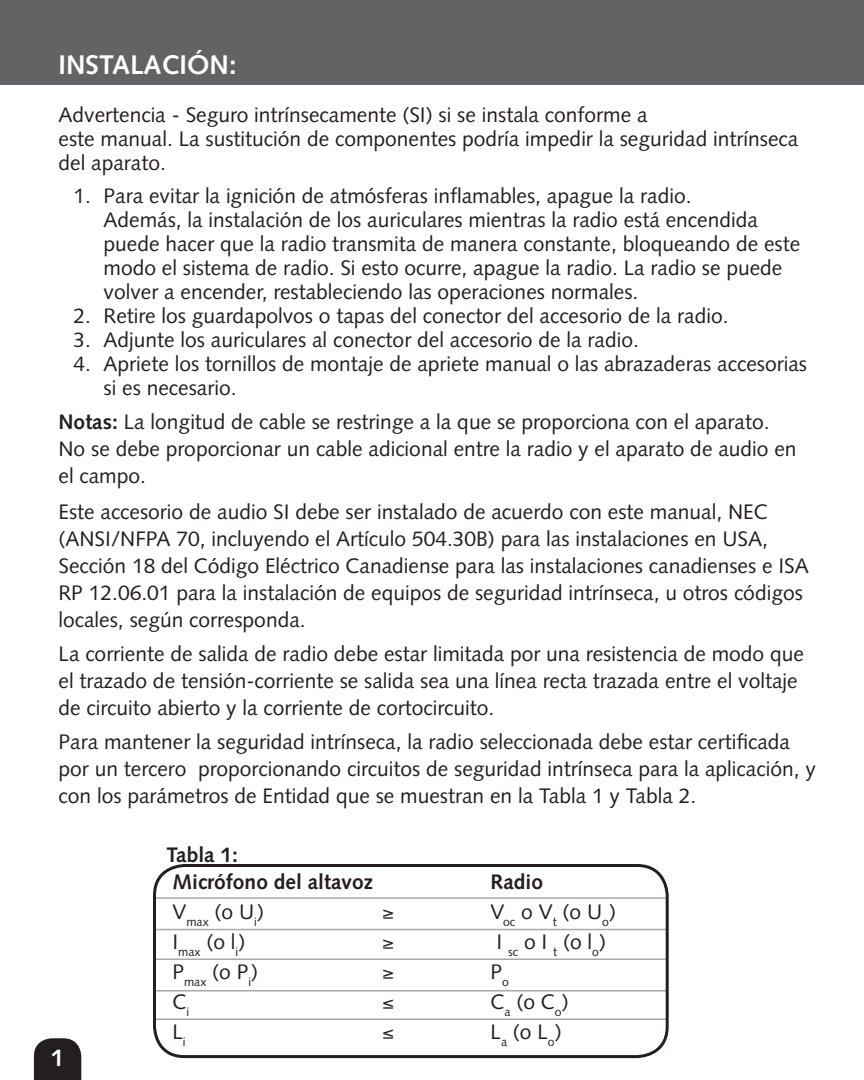
<style>
.page{position:relative;width:864px;height:1080px;background:#fff}
.page>*{position:absolute;margin:0;border:0;box-sizing:border-box;transform-origin:0 0}
.t1{font:700 27px "Syntax";color:#fff}
.t2{font:700 24px "Syntax";color:#fff}
.t3{font:21px/27px "Syntax";color:#231f20}
.t4{font:700 21px "Syntax";color:#231f20}
.s1{font-weight:700}
</style>
<div class="page">
<div style="left:0;top:0;width:864px;height:85px;background:#636366"></div>
<svg style="left:34px;top:1038px;width:47px;height:42px;background:#322e2f"></svg>
<hr style="left:156px;top:1018px;width:511px;height:2px;background:#a8a9ad">
<hr style="left:156px;top:990px;width:511px;height:2px;background:#a8a9ad">
<hr style="left:156px;top:958px;width:511px;height:2px;background:#a8a9ad">
<hr style="left:156px;top:929px;width:511px;height:1px;background:#a8a9ad">
<hr style="left:155px;top:897px;width:511px;height:2px;background:#a8a9ad">
<div style="left:153px;top:864px;width:516px;height:194px;border:3px solid #231f20;border-radius:30px"></div>
<p class="t1" style="left:58px;top:49px;width:180px">INSTALACIÓN:</p>
<p class="t3" style="left:58px;top:101px;width:591px">Advertencia - Seguro intrínsecamente (SI) si se instala conforme a</p>
<p class="t3" style="left:58px;top:127px;width:741px;line-height:24px">este manual. La sustitución de componentes podría impedir la seguridad intrínseca del aparato.</p>
<p class="t3" style="left:74px;top:182px;width:620px">1. Para evitar la ignición de atmósferas inflamables, apague la radio.</p>
<p class="t3" style="left:104px;top:208px;width:698px;line-height:24px">Además, la instalación de los auriculares mientras la radio está encendida puede hacer que la radio transmita de manera constante, bloqueando de este modo el sistema de radio. Si esto ocurre, apague la radio. La radio se puede volver a encender, restableciendo las operaciones normales.</p>
<p class="t3" style="left:74px;top:302px;width:657px">2. Retire los guardapolvos o tapas del conector del accesorio de la radio.</p>
<p class="t3" style="left:74px;top:326px;width:567px">3. Adjunte los auriculares al conector del accesorio de la radio.</p>
<p class="t3" style="left:104px;top:352px;width:705px;line-height:24px;text-indent:-30px">4. Apriete los tornillos de montaje de apriete manual o las abrazaderas accesorias si es necesario.</p>
<p class="t3" style="left:58px;top:408px;width:713px"><span class="s1">Notas:</span> La longitud de cable se restringe a la que se proporciona con el aparato.</p>
<p class="t3" style="left:58px;top:435px;width:740px">No se debe proporcionar un cable adicional entre la radio y el aparato de audio en el campo.</p>
<p class="t3" style="left:58px;top:498px;width:752px">Este accesorio de audio SI debe ser instalado de acuerdo con este manual, NEC (ANSI/NFPA 70, incluyendo el Artículo 504.30B) para las instalaciones en USA, Sección 18 del Código Eléctrico Canadiense para las instalaciones canadienses e ISA RP 12.06.01 para la instalación de equipos de seguridad intrínseca, u otros códigos locales, según corresponda.</p>
<p class="t3" style="left:58px;top:641px;width:747px">La corriente de salida de radio debe estar limitada por una resistencia de modo que el trazado de tensión-corriente se salida sea una línea recta trazada entre el voltaje de circuito abierto y la corriente de cortocircuito.</p>
<p class="t3" style="left:58px;top:729px;width:759px">Para mantener la seguridad intrínseca, la radio seleccionada debe estar certificada por un tercero proporcionando circuitos de seguridad intrínseca para la aplicación, y con los parámetros de Entidad que se muestran en la Tabla 1 y Tabla 2.</p>
<p class="t4" style="left:166px;top:842px;width:73px">Tabla 1:</p>
<p class="t4" style="left:172px;top:869px;width:202px">Micrófono del altavoz</p>
<p class="t4" style="left:491px;top:869px;width:54px">Radio</p>
<p class="t3" style="left:172px;top:898px;width:93px">V<sub>max</sub> (o U<sub>i</sub>)</p>
<p class="t3" style="left:490px;top:898px;width:127px">V<sub>oc</sub> o V<sub>t</sub> (o U<sub>o</sub>)</p>
<p class="t3" style="left:172px;top:928px;width:75px">I<sub>max</sub> (o l<sub>i</sub>)</p>
<p class="t3" style="left:496px;top:928px;width:111px">I <sub>sc</sub> o I <sub>t</sub> (o l<sub>o</sub>)</p>
<p class="t3" style="left:172px;top:958px;width:87px">P<sub>max</sub> (o P<sub>i</sub>)</p>
<p class="t3" style="left:490px;top:958px;width:20px">P<sub>o</sub></p>
<p class="t3" style="left:172px;top:988px;width:18px">C<sub>i</sub></p>
<p class="t3" style="left:490px;top:988px;width:80px">C<sub>a</sub> (o C<sub>o</sub>)</p>
<p class="t3" style="left:172px;top:1018px;width:15px">L<sub>i</sub></p>
<p class="t3" style="left:490px;top:1018px;width:73px">L<sub>a</sub> (o L<sub>o</sub>)</p>
<p class="t2" style="left:51px;top:1044px;width:15px">1</p>
</div>
